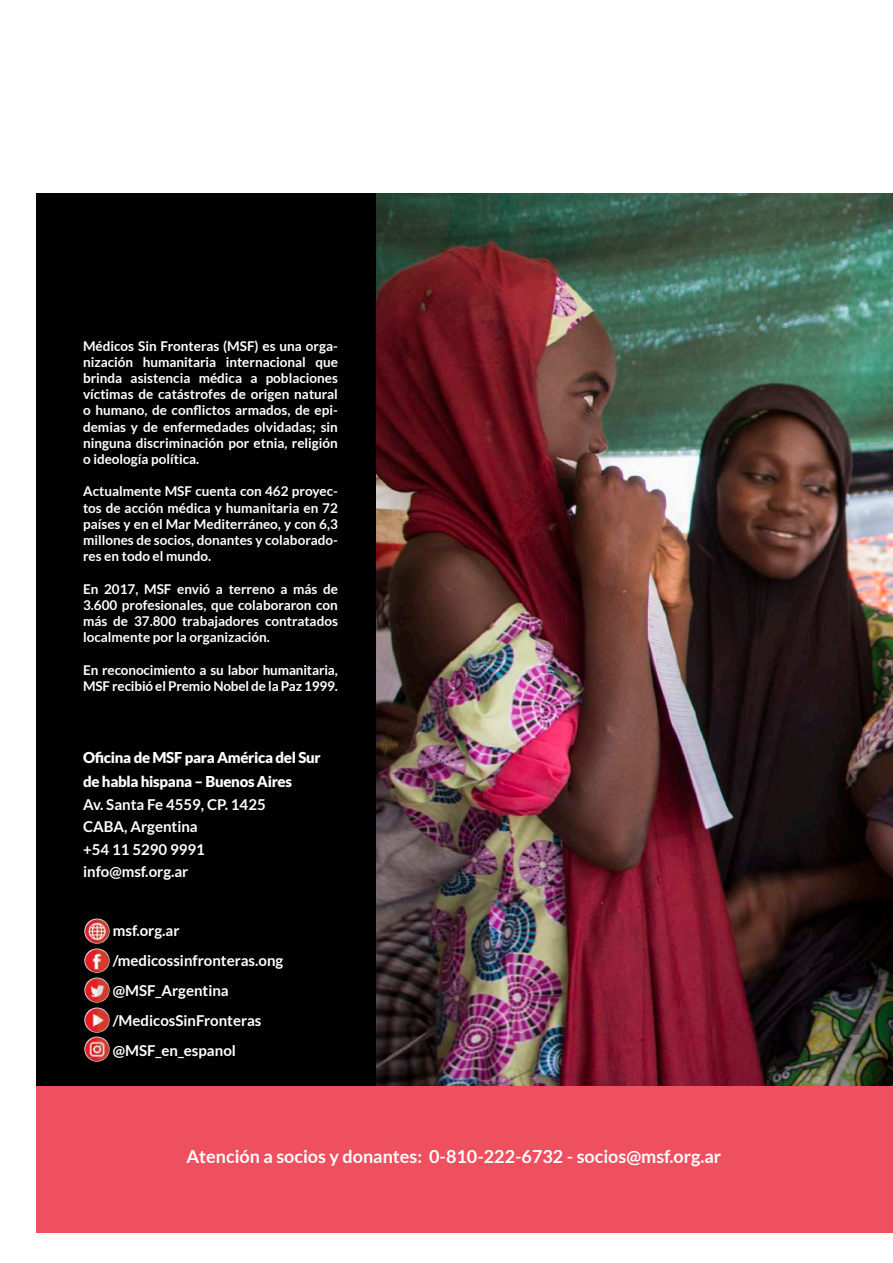
<style>
.page{position:relative;width:893px;height:1263px;background:#fff}
.page>*{position:absolute;margin:0;border:0;box-sizing:border-box;transform-origin:0 0}
.t1{font:700 18px "Lato";color:#fff}
.t2{font:700 15px/30px "Lato";color:#fff}
.t3{font:900 15px/24px "Lato";letter-spacing:-.02em;color:#fff}
.t4{font:700 13.5px/16.2px "Lato";color:#fff;text-align:justify}
</style>
<div class="page">
<img style="left:375px;top:193px;width:518px;height:893px">
<div style="left:36px;top:193px;width:339px;height:919px;background:#000"></div>
<div style="left:36px;top:1086px;width:857px;height:147px;background:#ef505f"></div>
<img style="left:84px;top:918px;width:26px;height:144px">
<p class="t4" style="left:83px;top:337px;width:256px">Médicos Sin Fronteras (MSF) es una orga&shy;nización humanitaria internacional que brinda asistencia médica a poblaciones víctimas de catástrofes de origen natural o humano, de conflictos armados, de epi&shy;demias y de enfermedades olvidadas; sin ninguna discriminación por etnia, religión o ideología política.</p>
<p class="t4" style="left:83px;top:483px;width:256px">Actualmente MSF cuenta con 462 proyec&shy;tos de acción médica y humanitaria en 72 países y en el Mar Mediterráneo, y con 6,3 millones de socios, donantes y colaborado&shy;res en todo el mundo.</p>
<p class="t4" style="left:83px;top:580px;width:256px">En 2017, MSF envió a terreno a más de 3.600 profesionales, que colaboraron con más de 37.800 trabajadores contratados localmente por la organización.</p>
<p class="t4" style="left:83px;top:661px;width:256px">En reconocimiento a su labor humanitaria,<br>MSF recibió el Premio Nobel de la Paz 1999.</p>
<p class="t3" style="left:83px;top:746px;width:239px">Oficina de MSF para América del Sur de habla hispana – Buenos Aires</p>
<p class="t2" style="left:83px;top:793px;width:184px;line-height:22.5px">Av. Santa Fe 4559, CP. 1425<br>CABA, Argentina<br>+54 11 5290 9991 info@msf.org.ar</p>
<p class="t2" style="left:113px;top:915px;width:172px">msf.org.ar /medicossinfronteras.ong @MSF_Argentina /MedicosSinFronteras @MSF_en_espanol</p>
<h1 class="t1" style="left:187px;top:1146px;width:536px">Atención a socios y donantes: 0-810-222-6732 - socios@msf.org.ar</h1>
</div>
